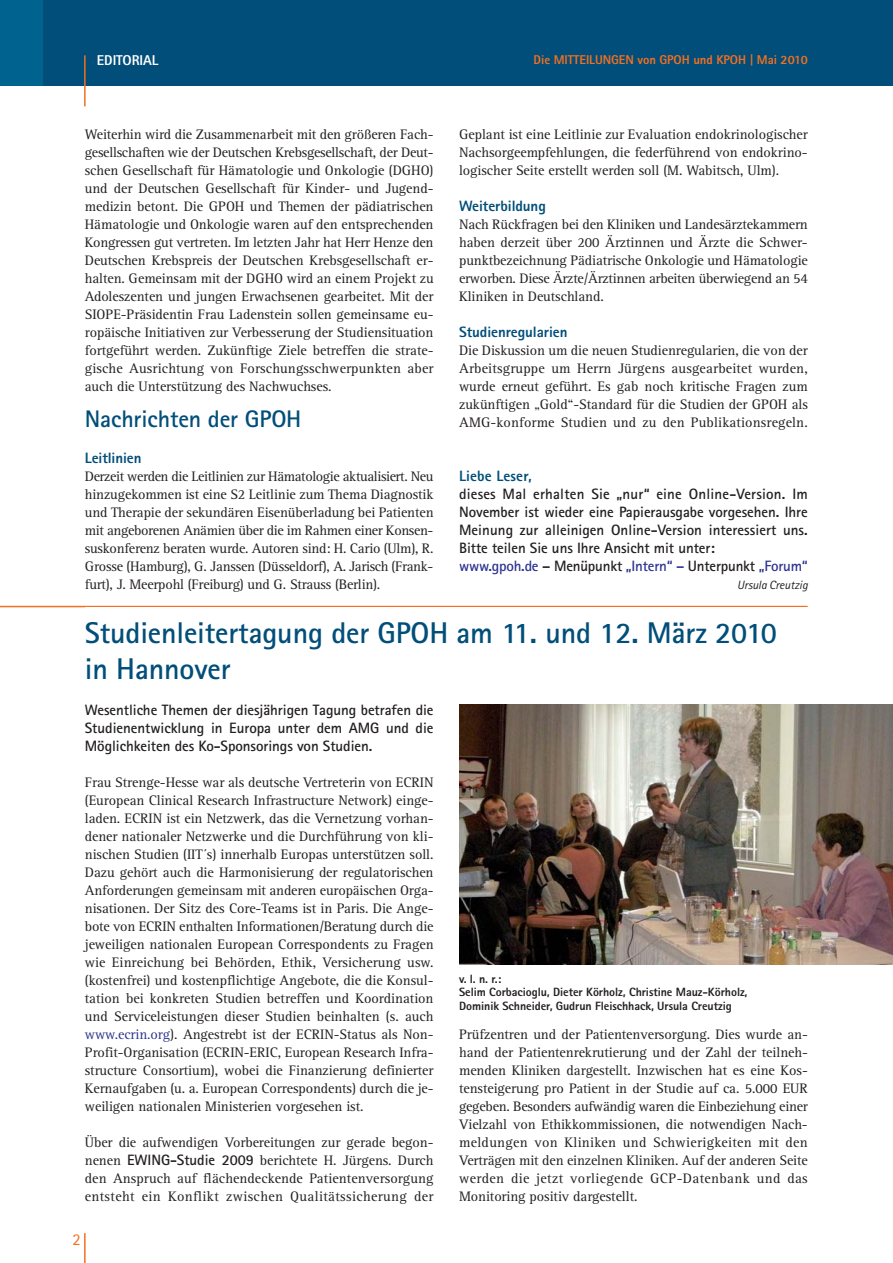
<style>
.page{position:relative;width:893px;height:1263px;background:#fff}
.page>*{position:absolute;margin:0;border:0;box-sizing:border-box;transform-origin:0 0}
.t1{font:700 30px/36px "Rotis Sans Serif";letter-spacing:-.005em;color:#004e79}
.t2{font:700 24px "Rotis Sans Serif";letter-spacing:-.005em;color:#004e79}
.t3{font:16.5px "Rotis Sans Serif";color:#f36f21}
.t4{font:700 15px/18px "Rotis Sans Serif";letter-spacing:-.005em;color:#231f20;text-align:justify}
.t5{font:800 15px "Rotis Sans Serif";letter-spacing:-.005em;color:#004e79}
.t6{font:14.25px/18px "Rotis Serif";letter-spacing:-.005em;color:#231f20;text-align:justify}
.t7{font:800 14.25px "Rotis Sans Serif";letter-spacing:-.005em;color:#fff}
.t8{font:800 12.75px "Rotis Sans Serif";letter-spacing:-.005em;color:#f36f21}
.t9{font:800 12px/13.5px "Rotis Sans Serif";letter-spacing:-.005em;color:#231f20}
.t10{font:italic 12px "Rotis Sans Serif";letter-spacing:-.005em;color:#231f20}
.s1{color:#2e3490}
.s2{font-family:"Rotis Sans Serif";font-weight:700;font-size:15px}
</style>
<div class="page">
<div style="left:42px;top:0;width:850px;height:85px;background:#004e79"></div>
<div style="left:0;top:0;width:42px;height:85px;background:#00628e"></div>
<hr style="left:84px;top:55px;width:2px;height:51px;background:#f36f21">
<hr style="left:84px;top:1233px;width:2px;height:30px;background:#f36f21">
<hr style="left:0;top:606px;width:808px;height:1px;background:#f36f21">
<img style="left:459px;top:704px;width:433px;height:260px">
<p class="t7" style="left:97px;top:55px;width:63px">EDITORIAL</p>
<p class="t8" style="left:534px;top:55px;width:276px">Die MITTEILUNGEN von GPOH und KPOH | Mai 2010</p>
<p class="t6" style="left:85px;top:127px;width:350px">Weiterhin wird die Zusammenarbeit mit den größeren Fach&shy;gesellschaften wie der Deutschen Krebsgesellschaft, der Deut&shy;schen Gesellschaft für Hämatologie und Onkologie (DGHO) und der Deutschen Gesellschaft für Kinder- und Jugend - medizin betont. Die GPOH und Themen der pädiatrischen Hämatologie und Onkologie waren auf den entsprechenden Kongressen gut vertreten. Im letzten Jahr hat Herr Henze den Deutschen Krebspreis der Deutschen Krebsgesellschaft er&shy;halten. Gemeinsam mit der DGHO wird an einem Projekt zu Adoleszenten und jungen Erwachsenen gearbeitet. Mit der SIOPE-Präsidentin Frau Ladenstein sollen gemeinsame eu&shy;ropäische Initiativen zur Verbesserung der Studiensituation fortgeführt werden. Zukünftige Ziele betreffen die strate - gische Ausrichtung von Forschungsschwerpunkten aber auch die Unterstützung des Nachwuchses.</p>
<h2 class="t2" style="left:85px;top:411px;width:218px">Nachrichten der GPOH</h2>
<p class="t5" style="left:85px;top:453px;width:58px">Leitlinien</p>
<p class="t6" style="left:85px;top:469px;width:350px">Derzeit werden die Leitlinien zur Hämatologie aktualisiert. Neu hinzugekommen ist eine S2 Leitlinie zum Thema Diag nostik und Therapie der sekundären Eisenüberladung bei Patienten mit angeborenen Anämien über die im Rahmen einer Konsen - suskonferenz beraten wurde. Autoren sind: H. Cario (Ulm), R.<br>Grosse (Hamburg), G. Janssen (Düsseldorf), A. Jarisch (Frank&shy;furt), J. Meerpohl (Freiburg) und G. Strauss (Berlin).</p>
<p class="t6" style="left:459px;top:127px;width:350px">Geplant ist eine Leitlinie zur Evaluation endokrinologischer Nachsorgeempfehlungen, die federführend von endokrino&shy;logischer Seite erstellt werden soll (M. Wabitsch, Ulm).</p>
<p class="t5" style="left:459px;top:201px;width:88px">Weiterbildung</p>
<p class="t6" style="left:459px;top:217px;width:350px">Nach Rückfragen bei den Kliniken und Landesärzte kammern haben derzeit über 200 Ärztinnen und Ärzte die Schwer&shy;punktbezeichnung Pädiatrische Onkologie und Hämatologie erworben. Diese Ärzte/Ärztinnen arbeiten überwiegend an 54<br>Kliniken in Deutschland.</p>
<p class="t5" style="left:459px;top:327px;width:110px">Studienregularien</p>
<p class="t6" style="left:459px;top:343px;width:350px">Die Diskussion um die neuen Studienregularien, die von der Arbeitsgruppe um Herrn Jürgens ausgearbeitet wurden, wurde erneut geführt. Es gab noch kritische Fragen zum zukünftigen „Gold“-Standard für die Studien der GPOH als AMG-konforme Studien und zu den Publikationsregeln.</p>
<p class="t5" style="left:459px;top:471px;width:74px">Liebe Leser,</p>
<p class="t4" style="left:459px;top:487px;width:350px;text-align:left">dieses Mal erhalten Sie „nur“ eine Online-Version. Im November ist wieder eine Papierausgabe vorgesehen. Ihre Meinung zur alleinigen Online-Version interessiert uns.<br>Bitte teilen Sie uns Ihre Ansicht mit unter:<br><span class="s1">www.gpoh.de</span> – Menüpunkt <span class="s1">„Intern“ –</span> Unterpunkt <span class="s1">„Forum“</span></p>
<p class="t10" style="left:737px;top:581px;width:72px">Ursula Creutzig</p>
<h1 class="t1" style="left:85px;top:618px;width:694px">Studienleitertagung der GPOH am 11. und 12. März 2010 in Hannover</h1>
<p class="t4" style="left:85px;top:703px;width:350px">Wesentliche Themen der diesjährigen Tagung betrafen die Studienentwicklung in Europa unter dem AMG und die Möglichkeiten des Ko-Sponsorings von Studien.</p>
<p class="t6" style="left:85px;top:775px;width:350px">Frau Strenge-Hesse war als deutsche Vertreterin von ECRIN (European Clinical Research Infrastructure Network) ein ge&shy;laden. ECRIN ist ein Netzwerk, das die Vernetzung vorhan&shy;dener nationaler Netzwerke und die Durchführung von kli&shy;nischen Studien (IIT´s) innerhalb Europas unterstützen soll.<br>Dazu gehört auch die Harmonisierung der regulatorischen Anforderungen gemeinsam mit anderen europäischen Orga&shy;nisationen. Der Sitz des Core-Teams ist in Paris. Die Ange&shy;bote von ECRIN enthalten Informationen/Beratung durch die jeweiligen nationalen European Correspondents zu Fragen wie Einreichung bei Behörden, Ethik, Versicherung usw. (kostenfrei) und kostenpflichtige Angebote, die die Konsul&shy;tation bei konkreten Studien betreffen und Koordination und Serviceleistungen dieser Studien beinhalten (s. auch <span class="s1">www.ecrin.org</span>). Angestrebt ist der ECRIN-Status als Non-Profit-Organisation (ECRIN-ERIC, Euro pean Research Infra - structure Consortium), wobei die Finanzierung definierter Kernaufgaben (u. a. European Correspondents) durch die je&shy;weiligen nationalen Ministerien vorgesehen ist.</p>
<p class="t6" style="left:85px;top:1135px;width:350px">Über die aufwendigen Vorbereitungen zur gerade begon - nenen <span class="s2">EWING-Studie 2009</span> berichtete H. Jürgens. Durch den Anspruch auf flächendeckende Patientenversorgung entsteht ein Konflikt zwischen Qualitätssicherung der</p>
<p class="t3" style="left:72px;top:1233px;width:10px">2</p>
<p class="t9" style="left:459px;top:973px;width:290px">v. l. n. r.:<br>Selim Corbacioglu, Dieter Körholz, Christine Mauz-Körholz,<br>Dominik Schneider, Gudrun Fleischhack, Ursula Creutzig</p>
<p class="t6" style="left:459px;top:1027px;width:350px">Prüf z entren und der Patientenversorgung. Dies wurde an&shy;hand der Patientenrekrutierung und der Zahl der teilneh&shy;menden Kliniken dargestellt. Inzwischen hat es eine Kos&shy;tensteigerung pro Patient in der Studie auf ca. 5.000 EUR gegeben. Besonders aufwändig waren die Einbeziehung einer Vielzahl von Ethikkommissionen, die notwendigen Nach&shy;meldungen von Kliniken und Schwie rigkeiten mit den Verträgen mit den einzelnen Kliniken. Auf der anderen Seite werden die jetzt vorliegende GCP-Datenbank und das Monitoring positiv dargestellt.</p>
</div>
